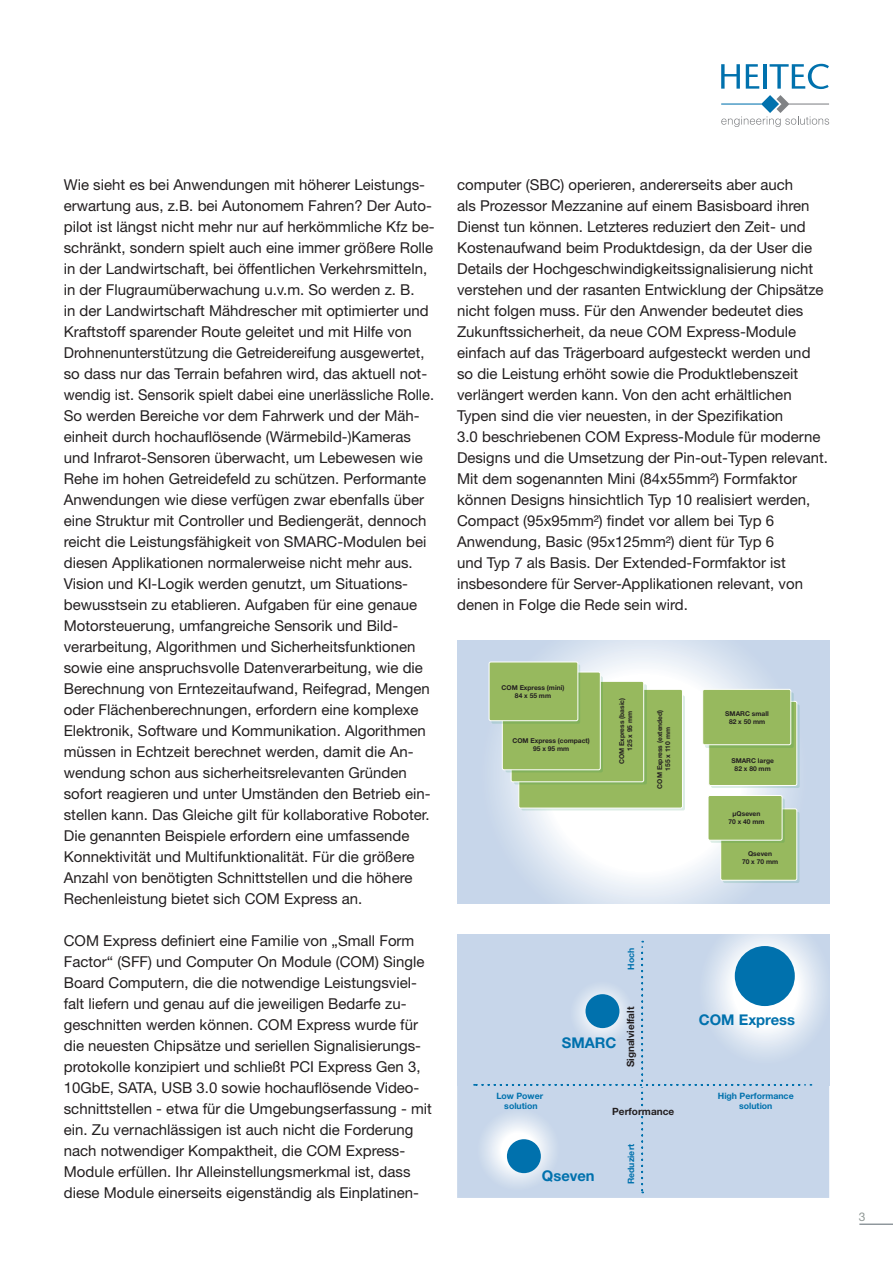
<style>
.page{position:relative;width:893px;height:1263px;background:#fff}
.page>*{position:absolute;margin:0;border:0;box-sizing:border-box;transform-origin:0 0}
.t1{font:15px/21px "Helvetica Neue LT";color:#231f20}
.t2{font:700 14.7px "Helvetica Neue LT";color:#0071ad}
.t3{font:12px "Helvetica Neue LT";color:#919997}
.t4{font:700 10.05px "Helvetica Neue LT";color:#231f20}
.t5{font:700 8.7px/10.1px "Helvetica Neue LT";color:#0071ad;text-align:center}
.t6{font:700 6.6px/7.9px "Helvetica Neue LT";color:#231f20;text-align:center}
</style>
<div class="page">
<hr style="left:859px;top:1224px;width:34px;height:1px;background:#5a676e">
<svg style="left:721px;top:64px;width:19px;height:25px"></svg>
<svg style="left:746px;top:64px;width:13px;height:25px"></svg>
<hr style="left:763px;top:64px;width:3px;height:25px;background:#0071ad">
<svg style="left:770px;top:64px;width:59px;height:25px"></svg>
<svg style="left:721px;top:95px;width:108px;height:32px"></svg>
<svg style="left:457px;top:640px;width:372px;height:264px"></svg>
<div style="left:521px;top:695px;width:164px;height:115px;background:linear-gradient(to bottom,#dcede6,#dcede6);border-radius:2px"></div>
<div style="left:519px;top:689px;width:163px;height:119px;background:#97b95e;border-radius:2px"></div>
<div style="left:518px;top:689px;width:165px;height:119px;border:1px solid #fff;border-radius:2px"></div>
<svg style="left:514px;top:684px;width:133px;height:100px"></svg>
<div style="left:511px;top:681px;width:133px;height:101px;background:#97b95e;border-radius:2px"></div>
<div style="left:511px;top:681px;width:133px;height:101px;border:1px solid #fff;border-radius:2px"></div>
<svg style="left:505px;top:676px;width:98px;height:96px"></svg>
<div style="left:502px;top:672px;width:98px;height:98px;background:#97b95e;border-radius:2px"></div>
<div style="left:502px;top:672px;width:99px;height:98px;border:1px solid #fff;border-radius:2px"></div>
<svg style="left:491px;top:664px;width:89px;height:60px"></svg>
<div style="left:489px;top:662px;width:89px;height:59px;background:#97b95e;border-radius:2px"></div>
<div style="left:489px;top:661px;width:89px;height:60px;border:1px solid #fff;border-radius:2px"></div>
<svg style="left:711px;top:704px;width:89px;height:84px"></svg>
<div style="left:723px;top:812px;width:76px;height:71px;background:linear-gradient(to bottom,#c7dbe2,#c2d8df);border-radius:2px"></div>
<div style="left:721px;top:809px;width:76px;height:71px;background:#97b95e;border-radius:2px"></div>
<div style="left:720px;top:808px;width:77px;height:73px;border:1px solid #fff;border-radius:2px"></div>
<div style="left:709px;top:701px;width:88px;height:84px;background:#97b95e;border-radius:2px"></div>
<div style="left:708px;top:701px;width:89px;height:85px;border:1px solid #fff;border-radius:2px"></div>
<svg style="left:710px;top:798px;width:75px;height:45px"></svg>
<svg style="left:705px;top:692px;width:89px;height:56px"></svg>
<div style="left:708px;top:795px;width:74px;height:45px;background:#97b95e;border-radius:2px"></div>
<div style="left:708px;top:795px;width:74px;height:46px;border:1px solid #fff;border-radius:2px"></div>
<div style="left:703px;top:689px;width:88px;height:56px;background:#97b95e;border-radius:2px"></div>
<div style="left:702px;top:689px;width:89px;height:56px;border:1px solid #fff;border-radius:2px"></div>
<svg style="left:457px;top:934px;width:372px;height:264px;background:#c2d4e8"></svg>
<p class="t1" style="left:64px;top:174px;width:372px">Wie sieht es bei Anwendungen mit höherer Leistungs&shy;erwartung aus, z.B. bei Autonomem Fahren? Der Auto&shy;pilot ist längst nicht mehr nur auf herkömmliche Kfz be&shy;schränkt, sondern spielt auch eine immer größere Rolle in der Landwirtschaft, bei öffentlichen Verkehrsmitteln, in der Flugraumüberwachung u.v.m. So werden z. B.<br>in der Landwirtschaft Mähdrescher mit optimierter und Kraftstoff sparender Route geleitet und mit Hilfe von Drohnenunterstützung die Getreidereifung ausgewertet, so dass nur das Terrain befahren wird, das aktuell not&shy;wendig ist. Sensorik spielt dabei eine unerlässliche Rolle.<br>So werden Bereiche vor dem Fahrwerk und der Mäh&shy;einheit durch hochauflösende (Wärmebild-)Kameras und Infrarot-Sensoren überwacht, um Lebewesen wie Rehe im hohen Getreidefeld zu schützen. Performante Anwendungen wie diese verfügen zwar ebenfalls über eine Struktur mit Controller und Bediengerät, dennoch reicht die Leistungsfähigkeit von SMARC-Modulen bei diesen Applikationen normalerweise nicht mehr aus.<br>Vision und KI-Logik werden genutzt, um Situations&shy;bewusstsein zu etablieren. Aufgaben für eine genaue Motorsteuerung, umfangreiche Sensorik und Bild&shy;verarbeitung, Algorithmen und Sicherheitsfunktionen sowie eine anspruchsvolle Datenverarbeitung, wie die Berechnung von Erntezeitaufwand, Reifegrad, Mengen oder Flächenberechnungen, erfordern eine komplexe Elektronik, Software und Kommunikation. Algorithmen müssen in Echtzeit berechnet werden, damit die An&shy;wendung schon aus sicherheitsrelevanten Gründen sofort reagieren und unter Umständen den Betrieb ein&shy;stellen kann. Das Gleiche gilt für kollaborative Roboter.<br>Die genannten Beispiele erfordern eine umfassende Konnektivität und Multifunktionalität. Für die größere Anzahl von benötigten Schnittstellen und die höhere Rechenleistung bietet sich COM Express an.</p>
<p class="t1" style="left:64px;top:930px;width:370px">COM Express definiert eine Familie von „Small Form Factor“ (SFF) und Computer On Module (COM) Single Board Computern, die die notwendige Leistungsviel&shy;falt liefern und genau auf die jeweiligen Bedarfe zu&shy;geschnitten werden können. COM Express wurde für die neuesten Chipsätze und seriellen Signalisierungs&shy;protokolle konzipiert und schließt PCI Express Gen 3, 10GbE, SATA, USB 3.0 sowie hochauflösende Video&shy;schnittstellen - etwa für die Umgebungserfassung - mit ein. Zu vernachlässigen ist auch nicht die Forderung nach notwendiger Kompaktheit, die COM Express-Module erfüllen. Ihr Alleinstellungsmerkmal ist, dass diese Module einerseits eigenständig als Einplatinen-</p>
<p class="t1" style="left:457px;top:174px;width:372px">computer (SBC) operieren, andererseits aber auch<br>als Prozessor Mezzanine auf einem Basisboard ihren Dienst tun können. Letzteres reduziert den Zeit- und Kostenaufwand beim Produktdesign, da der User die Details der Hochgeschwindigkeitssignalisierung nicht verstehen und der rasanten Entwicklung der Chipsätze nicht folgen muss. Für den Anwender bedeutet dies Zukunftssicherheit, da neue COM Express-Module einfach auf das Trägerboard aufgesteckt werden und so die Leistung erhöht sowie die Produktlebenszeit verlängert werden kann. Von den acht erhältlichen Typen sind die vier neuesten, in der Spezifikation<br>3.0 beschriebenen COM Express-Module für moderne Designs und die Umsetzung der Pin-out-Typen relevant.<br>Mit dem sogenannten Mini (84x55mm²) Formfaktor können Designs hinsichtlich Typ 10 realisiert werden, Compact (95x95mm²) findet vor allem bei Typ 6<br>Anwendung, Basic (95x125mm²) dient für Typ 6<br>und Typ 7 als Basis. Der Extended-Formfaktor ist insbesondere für Server-Applikationen relevant, von denen in Folge die Rede sein wird.</p>
<p class="t6" style="left:502px;top:683px;width:64px">COM Express (mini)<br>84 x 55 mm</p>
<p class="t6" style="left:512px;top:736px;width:79px">COM Express (compact)<br>95 x 95 mm</p>
<p class="t6" style="left:618px;top:764px;width:68px;rotate:-90deg">COM Express (basic)<br>125 x 95 mm</p>
<p class="t6" style="left:656px;top:788px;width:80px;rotate:-90deg">COM Express (extended)<br>155 x 110 mm</p>
<p class="t6" style="left:725px;top:710px;width:45px">SMARC small<br>82 x 50 mm</p>
<p class="t6" style="left:731px;top:757px;width:44px">SMARC large<br>82 x 80 mm</p>
<p class="t6" style="left:728px;top:810px;width:38px">µQseven<br>70 x 40 mm</p>
<p class="t6" style="left:742px;top:850px;width:38px">Qseven<br>70 x 70 mm</p>
<p class="t5" style="left:626px;top:970px;width:24px;rotate:-90deg">Hoch</p>
<p class="t2" style="left:562px;top:1033px;width:56px">SMARC</p>
<p class="t4" style="left:624px;top:1067px;width:62px;rotate:-90deg">Signalvielfalt</p>
<p class="t2" style="left:699px;top:1011px;width:98px">COM Express</p>
<p class="t5" style="left:496px;top:1090px;width:48px">Low Power solution</p>
<p class="t5" style="left:718px;top:1090px;width:77px">High Performance solution</p>
<p class="t4" style="left:612px;top:1105px;width:63px">Performance</p>
<p class="t2" style="left:542px;top:1166px;width:54px">Qseven</p>
<p class="t5" style="left:626px;top:1184px;width:42px;rotate:-90deg">Reduziert</p>
<p class="t3" style="left:859px;top:1210px;width:8px">3</p>
</div>
